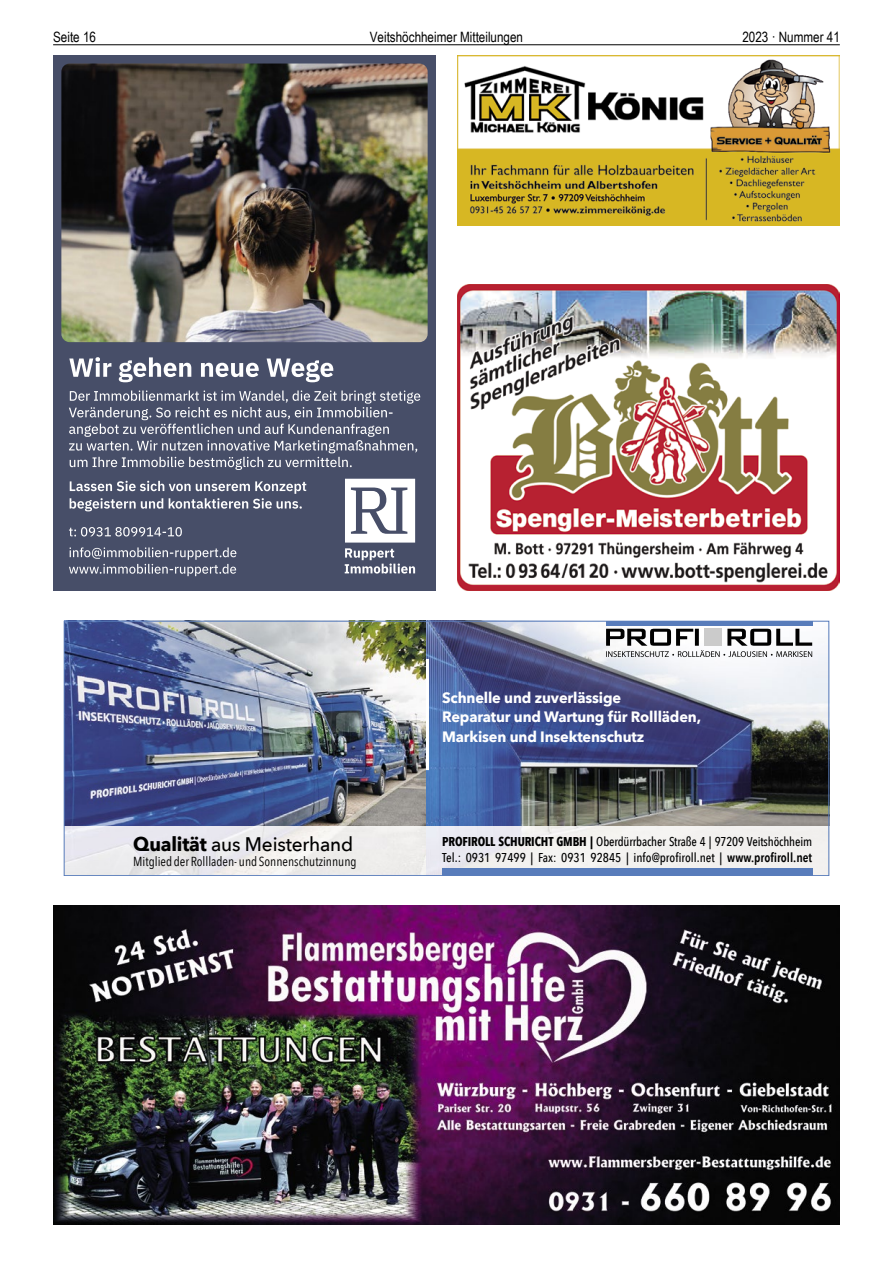
<style>
.page{position:relative;width:893px;height:1263px;background:#fff}
.page>*{position:absolute;margin:0;border:0;box-sizing:border-box;transform-origin:0 0}
.t1{font:500 19.65px "Avenir Next";letter-spacing:-.01em;color:#000}
.t2{font:700 15px/19.5px "Avenir Next";letter-spacing:-.01em;color:#fff}
.t3{font:14.25px "Arial Narrow";color:#000}
.t4{font:13.05px "Avenir Next Condensed";color:#000}
.t5{font:500 12.75px/15.6px "Avenir Next Condensed";letter-spacing:-.01em;color:#000}
.s1{font-weight:700}
.s2{font-weight:600}
</style>
<div class="page">
<hr style="left:53px;top:44px;width:787px;height:1px;background:#000">
<img style="left:53px;top:906px;width:787px;height:319px">
<img style="left:457px;top:55px;width:383px;height:170px">
<img style="left:66px;top:623px;width:761px;height:251px">
<hr style="left:606px;top:621px;width:206px;height:4px;background:#587cbb">
<div style="left:442px;top:868px;width:370px;height:8px;background:#587cbb"></div>
<svg style="left:606px;top:629px;width:206px;height:28px"></svg>
<hr style="left:426px;top:659px;width:3px;height:111px;background:#fff">
<div style="left:64px;top:621px;width:765px;height:255px;border:1px solid #587cbb"></div>
<div style="left:53px;top:55px;width:383px;height:536px;background:#474e68"></div>
<img style="left:61px;top:64px;width:367px;height:278px">
<svg style="left:345px;top:479px;width:70px;height:95px"></svg>
<svg style="left:69px;top:547px;width:167px;height:29px"></svg>
<svg style="left:69px;top:527px;width:113px;height:9px"></svg>
<svg style="left:70px;top:481px;width:236px;height:30px"></svg>
<svg style="left:69px;top:390px;width:351px;height:80px"></svg>
<svg style="left:69px;top:357px;width:264px;height:25px"></svg>
<img style="left:457px;top:285px;width:383px;height:306px">
<p class="t3" style="left:53px;top:27px;width:44px">Seite 16</p>
<p class="t3" style="left:370px;top:27px;width:155px">Veitshöchheimer Mitteilungen</p>
<p class="t3" style="left:742px;top:27px;width:99px">2023 · Nummer 41</p>
<h1 class="t1" style="left:133px;top:827px;width:221px"><span class="s1">Qualität</span> aus Meisterhand</h1>
<p class="t4" style="left:133px;top:850px;width:225px">Mitglied der Rollladen- und Sonnenschutzinnung</p>
<p class="t2" style="left:442px;top:687px;width:260px">Schnelle und zuverlässige<br>Reparatur und Wartung für Rollläden,<br>Markisen und Insektenschutz</p>
<p class="t5" style="left:442px;top:834px;width:372px"><span class="s1">PROFIROLL SCHURICHT GMBH |</span> Oberdürrbacher Straße 4 | 97209 Veitshöchheim<br>Tel.: 0931 97499 | Fax: 0931 92845 | info@profiroll.net | <span class="s2">www.profiroll.net</span></p>
</div>
